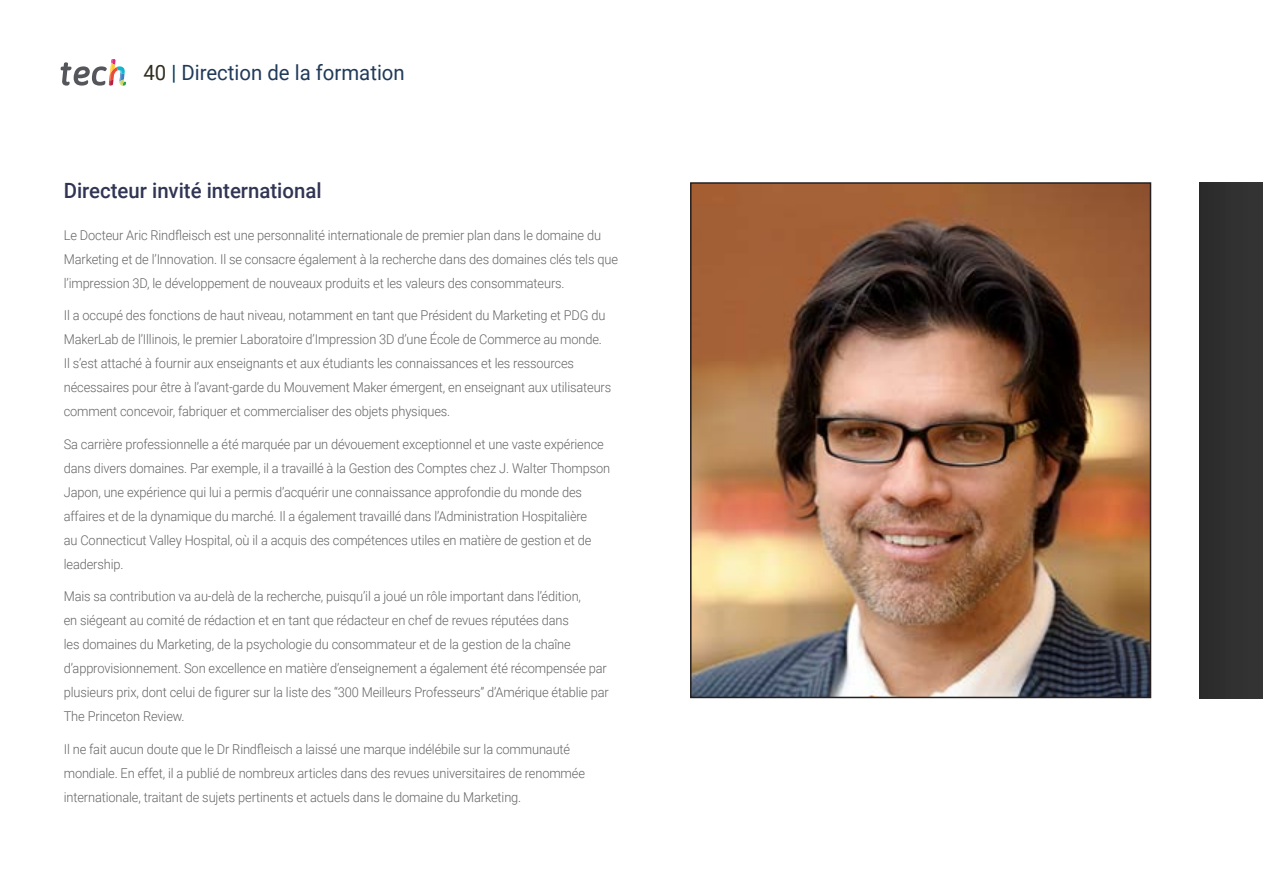
<style>
.page{position:relative;width:1263px;height:893px;background:#fff}
.page>*{position:absolute;margin:0;border:0;box-sizing:border-box;transform-origin:0 0}
.t1{font:500 21px "Roboto";color:#313554}
.t2{font:21px "Roboto";color:#213a5a}
.t3{font:300 13.5px/24px "Roboto";letter-spacing:-.01em;color:#656565;scale:.95 1}
.s1{color:#312e20}
.s2{color:#00365a}
</style>
<div class="page">
<svg style="left:61px;top:59px;width:65px;height:27px"></svg>
<img style="left:693px;top:185px;width:455px;height:510px">
<div style="left:690px;top:182px;width:461px;height:516px;border:2px solid #25201f"></div>
<div style="left:1199px;top:182px;width:64px;height:516px;background:#313031"></div>
<h1 class="t2" style="left:144px;top:57px;width:263px"><span class="s1">40</span> <span class="s2">|</span> Direction de la formation</h1>
<h1 class="t1" style="left:64px;top:176px;width:259px">Directeur invité international</h1>
<p class="t3" style="left:64px;top:222px;width:585px">Le Docteur Aric Rindfleisch est une personnalité internationale de premier plan dans le domaine du<br>Marketing et de l’Innovation. Il se consacre également à la recherche dans des domaines clés tels que l’impression 3D, le développement de nouveaux produits et les valeurs des consommateurs.</p>
<p class="t3" style="left:64px;top:303px;width:578px">Il a occupé des fonctions de haut niveau, notamment en tant que Président du Marketing et PDG du MakerLab de l’Illinois, le premier Laboratoire d’Impression 3D d’une École de Commerce au monde.<br>Il s’est attaché à fournir aux enseignants et aux étudiants les connaissances et les ressources nécessaires pour être à l’avant-garde du Mouvement Maker émergent, en enseignant aux utilisateurs comment concevoir, fabriquer et commercialiser des objets physiques.</p>
<p class="t3" style="left:64px;top:431px;width:577px">Sa carrière professionnelle a été marquée par un dévouement exceptionnel et une vaste expérience dans divers domaines. Par exemple, il a travaillé à la Gestion des Comptes chez J. Walter Thompson Japon, une expérience qui lui a permis d’acquérir une connaissance approfondie du monde des affaires et de la dynamique du marché. Il a également travaillé dans l’Administration Hospitalière<br>au Connecticut Valley Hospital, où il a acquis des compétences utiles en matière de gestion et de leadership.</p>
<p class="t3" style="left:64px;top:584px;width:575px">Mais sa contribution va au-delà de la recherche, puisqu’il a joué un rôle important dans l’édition,<br>en siégeant au comité de rédaction et en tant que rédacteur en chef de revues réputées dans<br>les domaines du Marketing, de la psychologie du consommateur et de la gestion de la chaîne d’approvisionnement. Son excellence en matière d’enseignement a également été récompensée par plusieurs prix, dont celui de figurer sur la liste des “300 Meilleurs Professeurs” d’Amérique établie par The Princeton Review.</p>
<p class="t3" style="left:64px;top:736px;width:550px">Il ne fait aucun doute que le Dr Rindfleisch a laissé une marque indélébile sur la communauté mondiale. En effet, il a publié de nombreux articles dans des revues universitaires de renommée internationale, traitant de sujets pertinents et actuels dans le domaine du Marketing.</p>
</div>
